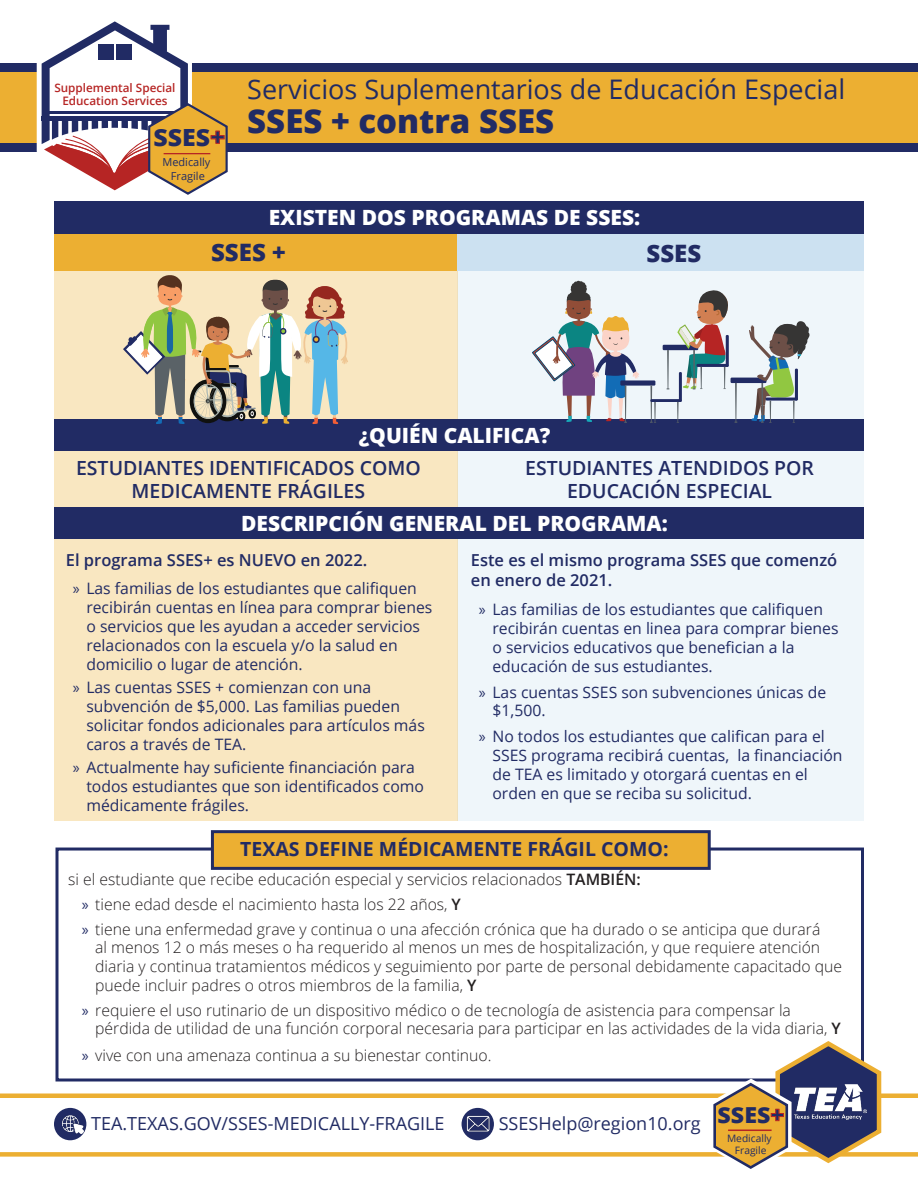
<style>
.page{position:relative;width:918px;height:1188px;background:#fff}
.page>*{position:absolute;margin:0;border:0;box-sizing:border-box;transform-origin:0 0}
.t1{font:800 33px "Open Sans";color:#212b64}
.t2{font:27px "Open Sans";color:#212b64}
.t3{font:800 24px "Open Sans";color:#212b64}
.t4{font:800 23.7px "Open Sans";color:#212b64;scale:1.05 1}
.t5{font:800 22.05px "Open Sans";color:#212b64;scale:1.05 1}
.t6{font:800 21px "Open Sans";color:#fff}
.t7{font:600 19.5px "Open Sans";color:#212b64}
.t8{font:700 19.5px "Open Sans";color:#212b64}
.t9{font:18px "Open Sans";color:#212b64}
.t10{font:600 16.5px/19.8px "Open Sans";color:#212b64}
.t11{font:15.75px/18.9px "Open Sans";color:#212b64}
.t12{font:300 15.75px/18.9px "Open Sans";color:#231f20}
.t13{font:600 11.7px/12.6px "Open Sans";color:#b62524;text-align:center}
.t14{font:10.95px/13.2px "Open Sans";color:#212b64;text-align:center}
.t15{font:10.2px/12.3px "Open Sans";color:#212b64;text-align:center}
.s1{font-size:25.2px}
.s2{font-family:"Myriad Pro";font-size:16.5px}
.s3{font-weight:600}
.s4{font-family:"Myriad Pro";font-weight:400;font-size:16.5px;color:#212b64}
.s5{font-size:23.4px}
</style>
<div class="page">
<div style="left:458px;top:233px;width:406px;height:588px;background:#eff6fa"></div>
<div style="left:54px;top:233px;width:404px;height:588px;background:#f9e7c1"></div>
<div style="left:54px;top:234px;width:404px;height:37px;background:#ecaf32"></div>
<div style="left:458px;top:234px;width:406px;height:37px;background:#cce1f1"></div>
<div style="left:0;top:63px;width:918px;height:89px;background:#212b64"></div>
<div style="left:0;top:72px;width:918px;height:71px;background:#ecaf32"></div>
<svg style="left:37px;top:21px;width:191px;height:174px"></svg>
<hr style="left:164px;top:153px;width:46px;height:1px;background:#b62524">
<div style="left:54px;top:201px;width:810px;height:33px;background:#212b64"></div>
<div style="left:54px;top:419px;width:810px;height:31px;background:#212b64"></div>
<svg style="left:126px;top:334px;width:37px;height:39px"></svg>
<div style="left:125px;top:334px;width:38px;height:39px;border:1px solid #212b64;border-radius:16px"></div>
<svg style="left:128px;top:275px;width:220px;height:149px"></svg>
<div style="left:731px;top:378px;width:35px;height:5px;background:#212b64"></div>
<svg style="left:735px;top:383px;width:2px;height:40px"></svg>
<svg style="left:748px;top:321px;width:62px;height:102px"></svg>
<hr style="left:795px;top:369px;width:3px;height:32px;background:#212b64">
<div style="left:620px;top:380px;width:35px;height:6px;background:#212b64"></div>
<svg style="left:532px;top:281px;width:107px;height:142px"></svg>
<hr style="left:650px;top:385px;width:2px;height:37px;background:#5a6267">
<hr style="left:650px;top:399px;width:31px;height:3px;background:#212b64">
<hr style="left:654px;top:402px;width:2px;height:20px;background:#5a6267">
<div style="left:663px;top:345px;width:35px;height:5px;background:#212b64"></div>
<hr style="left:667px;top:350px;width:2px;height:39px;background:#5a6267">
<svg style="left:677px;top:290px;width:51px;height:133px"></svg>
<hr style="left:726px;top:335px;width:3px;height:32px;background:#212b64">
<div style="left:54px;top:507px;width:810px;height:31px;background:#212b64"></div>
<div style="left:56px;top:848px;width:808px;height:234px;border:3px solid #212b64"></div>
<div style="left:211px;top:830px;width:500px;height:40px;background:#ecaf32;border:3px solid #212b64"></div>
<div style="left:0;top:1152px;width:918px;height:5px;background:#ecaf32"></div>
<hr style="left:0;top:1094px;width:918px;height:4px;background:#ecaf32">
<svg style="left:707px;top:1038px;width:177px;height:131px"></svg>
<hr style="left:728px;top:1130px;width:44px;height:1px;background:#b62524">
<div style="left:462px;top:1108px;width:32px;height:32px;background:#212b64;border-radius:50%"></div>
<img style="left:464px;top:1114px;width:27px;height:20px">
<div style="left:54px;top:1108px;width:32px;height:32px;background:#212b64;border-radius:50%"></div>
<img style="left:54px;top:1111px;width:33px;height:26px">
<img style="left:795px;top:1084px;width:72px;height:36px">
<p class="t13" style="left:54px;top:81px;width:123px">Supplemental Special<br>Education Services</p>
<h3 class="t4" style="left:154px;top:120px;width:70px">SSES<span class="s1">+</span></h3>
<p class="t14" style="left:163px;top:156px;width:49px">Medically<br>Fragile</p>
<h1 class="t2" style="left:247px;top:70px;width:600px">Servicios Suplementarios de Educación Especial</h1>
<h1 class="t1" style="left:247px;top:96px;width:309px">SSES + contra SSES</h1>
<h2 class="t6" style="left:269px;top:202px;width:373px">EXISTEN DOS PROGRAMAS DE SSES:</h2>
<h2 class="t3" style="left:211px;top:234px;width:76px">SSES +</h2>
<h2 class="t3" style="left:647px;top:235px;width:56px">SSES</h2>
<p class="t6" style="left:359px;top:420px;width:193px">¿QUIÉN CALIFICA?</p>
<h3 class="t7" style="left:76px;top:454px;width:346px">ESTUDIANTES IDENTIFICADOS COMO</h3>
<h3 class="t7" style="left:525px;top:454px;width:290px">ESTUDIANTES ATENDIDOS POR</h3>
<h3 class="t7" style="left:132px;top:478px;width:235px">MEDICAMENTE FRÁGILES</h3>
<h3 class="t7" style="left:567px;top:478px;width:207px">EDUCACIÓN ESPECIAL</h3>
<p class="t6" style="left:241px;top:507px;width:428px">DESCRIPCIÓN GENERAL DEL PROGRAMA:</p>
<h4 class="t10" style="left:66px;top:550px;width:303px">El programa SSES+ es NUEVO en 2022.</h4>
<p class="t11" style="left:73px;top:578px;width:346px"><span class="s2">»</span> Las familias de los estudiantes que califiquen</p>
<p class="t11" style="left:86px;top:597px;width:348px">recibirán cuentas en línea para comprar bienes</p>
<p class="t11" style="left:86px;top:616px;width:335px">o servicios que les ayudan a acceder servicios relacionados con la escuela y/o la salud en domicilio o lugar de atención.</p>
<p class="t11" style="left:86px;top:678px;width:340px;text-indent:-14px"><span class="s2">»</span> Las cuentas SSES + comienzan con una subvención de $5,000. Las familias pueden solicitar fondos adicionales para artículos más caros a través de TEA.</p>
<p class="t11" style="left:86px;top:758px;width:339px;text-indent:-14px"><span class="s2">»</span> Actualmente hay suficiente financiación para todos estudiantes que son identificados como</p>
<p class="t11" style="left:86px;top:796px;width:164px">médicamente frágiles.</p>
<h4 class="t10" style="left:471px;top:550px;width:368px">Este es el mismo programa SSES que comenzó en enero de 2021.</h4>
<p class="t11" style="left:479px;top:600px;width:346px"><span class="s2">»</span> Las familias de los estudiantes que califiquen</p>
<p class="t11" style="left:492px;top:619px;width:348px">recibirán cuentas en linea para comprar bienes</p>
<p class="t11" style="left:492px;top:637px;width:304px">o servicios educativos que benefician a la</p>
<p class="t11" style="left:492px;top:656px;width:222px">educación de sus estudiantes.</p>
<p class="t11" style="left:492px;top:682px;width:335px;text-indent:-14px"><span class="s2">»</span> Las cuentas SSES son subvenciones únicas de $1,500.</p>
<p class="t11" style="left:492px;top:727px;width:352px;text-indent:-14px"><span class="s2">»</span> No todos los estudiantes que califican para el<br>SSES programa recibirá cuentas, la financiación</p>
<p class="t11" style="left:492px;top:764px;width:317px">de TEA es limitado y otorgará cuentas en el</p>
<p class="t11" style="left:492px;top:783px;width:261px">orden en que se reciba su solicitud.</p>
<p class="t8" style="left:240px;top:835px;width:430px">TEXAS DEFINE MÉDICAMENTE FRÁGIL COMO:</p>
<p class="t12" style="left:82px;top:866px;width:740px;line-height:25px;text-indent:-14px">si el estudiante que recibe educación especial y servicios relacionados <span class="s3">TAMBIÉN:<br></span><span class="s4">»</span> tiene edad desde el nacimiento hasta los 22 años, <span class="s3">Y<br></span><span class="s4">»</span> tiene una enfermedad grave y continua o una afección crónica que ha durado o se anticipa que durará</p>
<p class="t12" style="left:95px;top:938px;width:748px">al menos 12 o más meses o ha requerido al menos un mes de hospitalización, y que requiere atención diaria y continua tratamientos médicos y seguimiento por parte de personal debidamente capacitado que puede incluir padres o otros miembros de la familia, <span class="s3">Y</span></p>
<p class="t12" style="left:95px;top:1000px;width:747px;text-indent:-14px"><span class="s4">»</span> requiere el uso rutinario de un dispositivo médico o de tecnología de asistencia para compensar la pérdida de utilidad de una función corporal necesaria para participar en las actividades de la vida diaria, <span class="s3">Y</span></p>
<p class="t12" style="left:82px;top:1046px;width:411px"><span class="s4">»</span> vive con una amenaza continua a su bienestar continuo.</p>
<p class="t9" style="left:91px;top:1111px;width:355px">TEA.TEXAS.GOV/SSES-MEDICALLY-FRAGILE</p>
<p class="t9" style="left:499px;top:1111px;width:204px">SSESHelp@region10.org</p>
<h3 class="t5" style="left:718px;top:1098px;width:65px">SSES<span class="s5">+</span></h3>
<p class="t15" style="left:727px;top:1132px;width:46px">Medically<br>Fragile</p>
</div>
